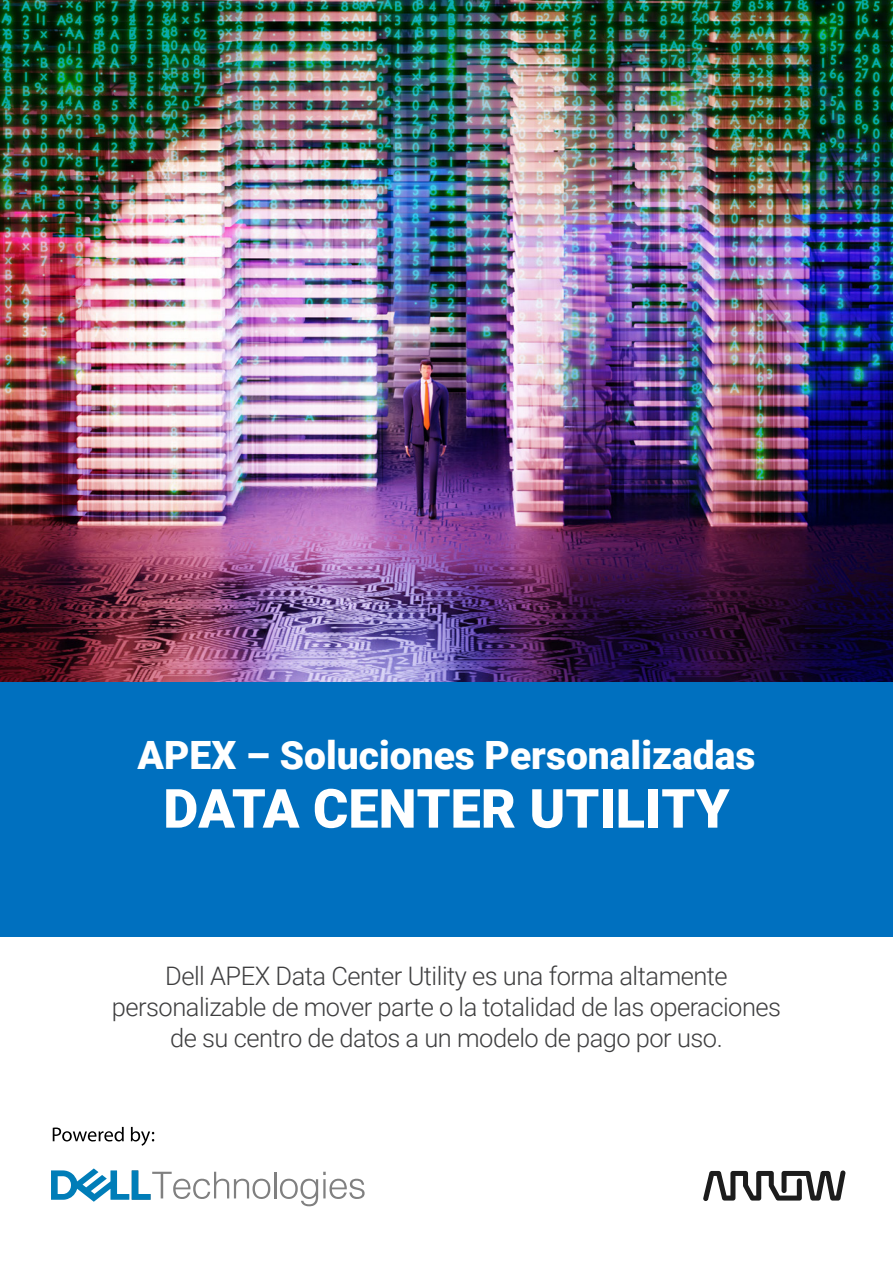
<style>
.page{position:relative;width:893px;height:1263px;background:#fff}
.page>*{position:absolute;margin:0;border:0;box-sizing:border-box;transform-origin:0 0}
.t1{font:900 54px "Roboto";color:#fff}
.t2{font:900 39px "Roboto";color:#fff}
.t3{font:300 25.5px/30.6px "Roboto";letter-spacing:-.02em;color:#3e3e3f;text-align:center}
</style>
<div class="page">
<img style="left:0;top:0;width:893px;height:682px">
<div style="left:0;top:682px;width:893px;height:255px;background:#0070bf"></div>
<svg style="left:51px;top:1168px;width:219px;height:34px"></svg>
<hr style="left:274px;top:1172px;width:2px;height:26px;background:#808080">
<svg style="left:280px;top:1172px;width:85px;height:34px"></svg>
<svg style="left:703px;top:1170px;width:143px;height:31px"></svg>
<svg style="left:53px;top:1127px;width:71px;height:14px"></svg>
<svg style="left:131px;top:1127px;width:23px;height:19px"></svg>
<p class="t2" style="left:138px;top:728px;width:619px">APEX – Soluciones Personalizadas</p>
<p class="t1" style="left:163px;top:771px;width:568px">DATA CENTER UTILITY</p>
<p class="t3" style="left:112px;top:960px;width:671px">Dell APEX Data Center Utility es una forma altamente personalizable de mover parte o la totalidad de las operaciones de su centro de datos a un modelo de pago por uso.</p>
</div>
